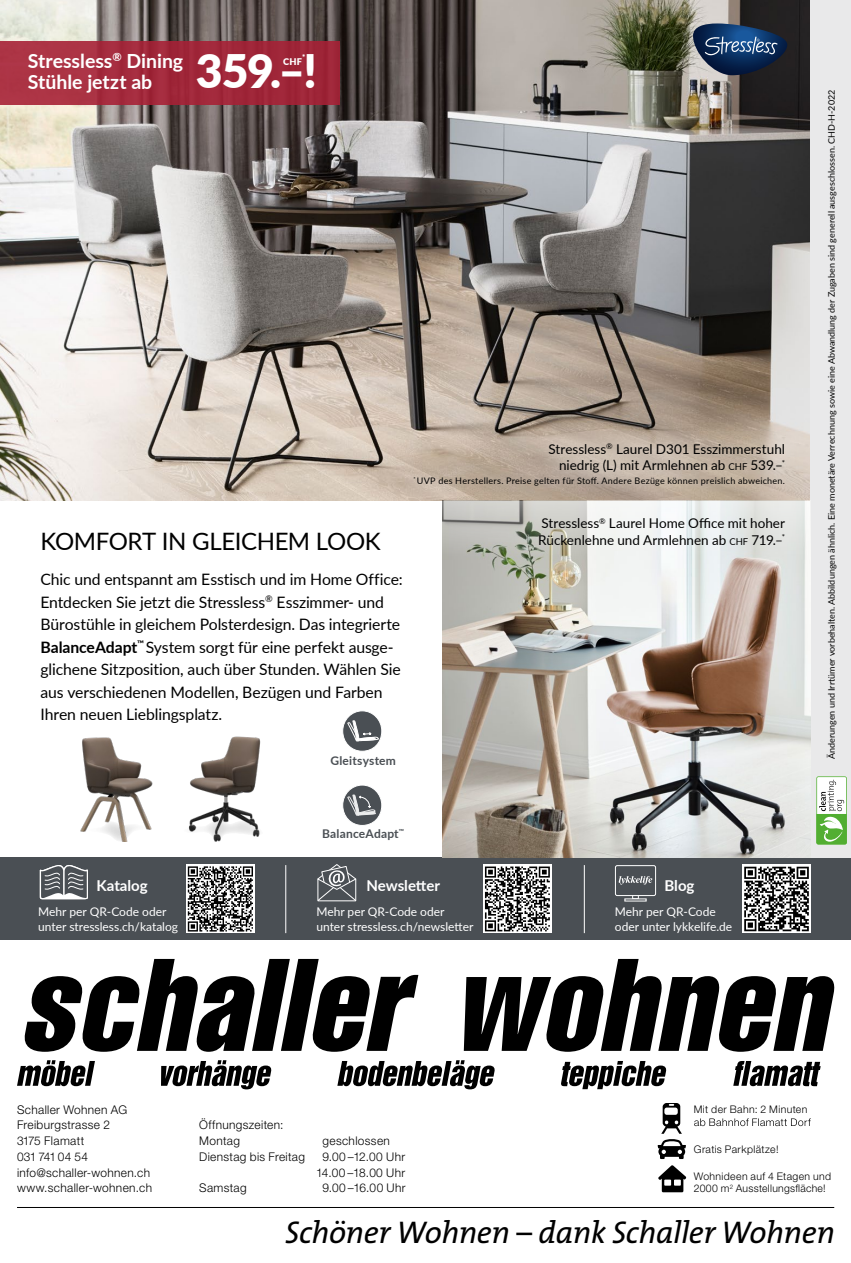
<style>
.page{position:relative;width:851px;height:1263px;background:#fff}
.page>*{position:absolute;margin:0;border:0;box-sizing:border-box;transform-origin:0 0}
.t1{font:900 46.2px "Lato";color:#fff}
.t2{font:italic 31.5px "The Mix";letter-spacing:-.015em;color:#000}
.t3{font:24px "Lato";letter-spacing:-.015em;color:#000}
.t4{font:700 19.5px/21px "Lato";color:#fff}
.t5{font:15.75px/22.5px "Lato";letter-spacing:-.005em;color:#000}
.t6{font:700 15px "Lato";color:#fff}
.t7{font:13.5px/16.5px "Lato";color:#000;text-align:right}
.t8{font:300 12px/15.8px "Helvetica Neue LT Pro";letter-spacing:.03em;color:#000}
.t9{font:12px/15px "Lato";color:#fff}
.t10{font:700 12px "Lato";letter-spacing:.015em;color:#4a4f54}
.t11{font:300 10.5px/12.8px "Helvetica Neue LT Pro";letter-spacing:.03em;color:#000}
.t12{font:900 9.3px "Lato";color:#fff}
.t13{font:9px "Lato";color:#000}
.t14{font:9px "Lato";letter-spacing:.03em;color:#000}
.t15{font:900 7.65px "Lato";color:#fff}
.s1{font-size:9.45px}
.s2{font-weight:700}
</style>
<div class="page">
<img style="left:0;top:0;width:810px;height:500px">
<div style="left:0;top:858px;width:850px;height:82px;background:#4a4f54"></div>
<div style="left:810px;top:0;width:40px;height:858px;background:#e9e9ea"></div>
<svg style="left:742px;top:865px;width:68px;height:68px"></svg>
<svg style="left:744px;top:867px;width:64px;height:64px;background:#767676"></svg>
<svg style="left:483px;top:865px;width:68px;height:68px"></svg>
<svg style="left:485px;top:866px;width:64px;height:65px;background:#808080"></svg>
<svg style="left:186px;top:865px;width:68px;height:68px"></svg>
<svg style="left:188px;top:866px;width:65px;height:65px;background:#7c7c7c"></svg>
<img style="left:442px;top:500px;width:368px;height:358px">
<img style="left:188px;top:736px;width:73px;height:106px">
<img style="left:80px;top:737px;width:73px;height:105px">
<div style="left:615px;top:865px;width:41px;height:31px;border:1px solid #fff;border-radius:2px"></div>
<svg style="left:618px;top:876px;width:34px;height:9px"></svg>
<div style="left:624px;top:898px;width:22px;height:3px;background:#4a4f54;border:1px solid #fff"></div>
<hr style="left:285px;top:865px;width:1px;height:68px;background:#fff">
<hr style="left:584px;top:865px;width:1px;height:68px;background:#fff">
<svg style="left:40px;top:865px;width:48px;height:34px"></svg>
<svg style="left:317px;top:864px;width:40px;height:38px"></svg>
<div style="left:392px;top:421px;width:415px;height:86px;background:#fff;opacity:.27"></div>
<div style="left:0;top:41px;width:339px;height:64px;background:#a3293c"></div>
<svg style="left:693px;top:23px;width:94px;height:52px;background:#304868"></svg>
<div style="left:342px;top:711px;width:40px;height:40px;background:#4a4f54;border-radius:50%"></div>
<div style="left:342px;top:711px;width:40px;height:40px;border:1px solid #fff;border-radius:50%"></div>
<svg style="left:347px;top:720px;width:32px;height:21px"></svg>
<svg style="left:816px;top:776px;width:30px;height:68px;background:#b2d3a6"></svg>
<div style="left:342px;top:785px;width:40px;height:40px;background:#4a4f54;border-radius:50%"></div>
<div style="left:342px;top:785px;width:40px;height:40px;border:1px solid #fff;border-radius:50%"></div>
<svg style="left:347px;top:795px;width:28px;height:20px"></svg>
<svg style="left:463px;top:959px;width:371px;height:93px"></svg>
<svg style="left:24px;top:959px;width:394px;height:93px"></svg>
<svg style="left:17px;top:1060px;width:78px;height:26px"></svg>
<svg style="left:161px;top:1060px;width:110px;height:29px"></svg>
<svg style="left:337px;top:1060px;width:158px;height:29px"></svg>
<svg style="left:561px;top:1061px;width:105px;height:28px"></svg>
<svg style="left:733px;top:1061px;width:87px;height:25px"></svg>
<svg style="left:657px;top:1103px;width:29px;height:56px"></svg>
<svg style="left:658px;top:1165px;width:28px;height:27px"></svg>
<svg style="left:694px;top:1118px;width:116px;height:8px"></svg>
<hr style="left:17px;top:1207px;width:817px;height:1px;background:#000">
<p class="t4" style="left:28px;top:49px;width:157px">Stressless<sup>®</sup> Dining<br>Stühle jetzt ab</p>
<h1 class="t1" style="left:196px;top:36px;width:123px">359.–!</h1>
<p class="t15" style="left:302px;top:52px;width:5px">*</p>
<p class="t12" style="left:283px;top:54px;width:20px">chf</p>
<p class="t7" style="left:548px;top:440px;width:238px">Stressless<sup>®</sup> Laurel D301 Esszimmerstuhl niedrig (L) mit Armlehnen ab <span class="s1">chf</span> 539.–<sup>*</sup></p>
<p class="t14" style="left:413px;top:474px;width:373px"><sup>*</sup> UVP des Herstellers. Preise gelten für Stoff. Andere Bezüge können preislich abweichen.</p>
<h3 class="t3" style="left:40px;top:524px;width:342px">KOMFORT IN GLEICHEM LOOK</h3>
<p class="t5" style="left:40px;top:567px;width:364px">Chic und entspannt am Esstisch und im Home Office:<br>Entdecken Sie jetzt die Stressless<sup>®</sup> Esszimmer- und Bürostühle in gleichem Polsterdesign. Das integrierte <span class="s2">BalanceAdapt</span><sup>™</sup> System sorgt für eine perfekt ausge&shy;glichene Sitzposition, auch über Stunden. Wählen Sie aus verschiedenen Modellen, Bezügen und Farben Ihren neuen Lieblingsplatz.</p>
<p class="t10" style="left:330px;top:752px;width:67px">Gleitsystem</p>
<p class="t7" style="left:538px;top:515px;width:248px;text-align:left">Stressless<sup>®</sup> Laurel Home Office mit hoher<br>Rückenlehne und Armlehnen ab <span class="s1">chf</span> 719.–<sup>*</sup></p>
<p class="t10" style="left:322px;top:825px;width:83px">BalanceAdapt<sup>™</sup></p>
<p class="t6" style="left:97px;top:875px;width:53px">Katalog</p>
<p class="t9" style="left:38px;top:904px;width:141px">Mehr per QR-Code oder unter stressless.ch/katalog</p>
<p class="t6" style="left:366px;top:875px;width:75px">Newsletter</p>
<p class="t9" style="left:316px;top:904px;width:158px">Mehr per QR-Code oder unter stressless.ch/newsletter</p>
<p class="t6" style="left:664px;top:875px;width:31px">Blog</p>
<p class="t9" style="left:615px;top:904px;width:119px">Mehr per QR-Code oder unter lykkelife.de</p>
<p class="t13" style="left:825px;top:759px;width:671px;rotate:-90deg">Änderungen und Irrtümer vorbehalten. Abbildungen ähnlich. Eine monetäre Verrechnung sowie eine Abwandlung der Zugaben sind generell ausgeschlossen. CHD-H-2022</p>
<p class="t8" style="left:17px;top:1101px;width:136px">Schaller Wohnen AG<br>Freiburgstrasse 2<br>3175 Flamatt<br>031 741 04 54 info@schaller-wohnen.ch www.schaller-wohnen.ch</p>
<p class="t8" style="left:199px;top:1117px;width:86px">Öffnungszeiten:<br>Montag</p>
<p class="t8" style="left:322px;top:1132px;width:69px">geschlossen</p>
<p class="t8" style="left:199px;top:1148px;width:107px">Dienstag bis Freitag</p>
<p class="t8" style="left:316px;top:1148px;width:91px;text-align:center">9.00 –12.00 Uhr<br>14.00 –18.00 Uhr</p>
<p class="t8" style="left:199px;top:1180px;width:49px">Samstag</p>
<p class="t8" style="left:322px;top:1180px;width:85px">9.00 –16.00 Uhr</p>
<p class="t11" style="left:693px;top:1103px;width:115px">Mit der Bahn: 2 Minuten</p>
<p class="t11" style="left:693px;top:1142px;width:86px">Gratis Parkplätze!</p>
<p class="t11" style="left:693px;top:1169px;width:139px">Wohnideen auf 4 Etagen und<br>2000 m<sup>2</sup> Ausstellungsfläche!</p>
<h2 class="t2" style="left:285px;top:1206px;width:551px">Schöner Wohnen – dank Schaller Wohnen</h2>
</div>
